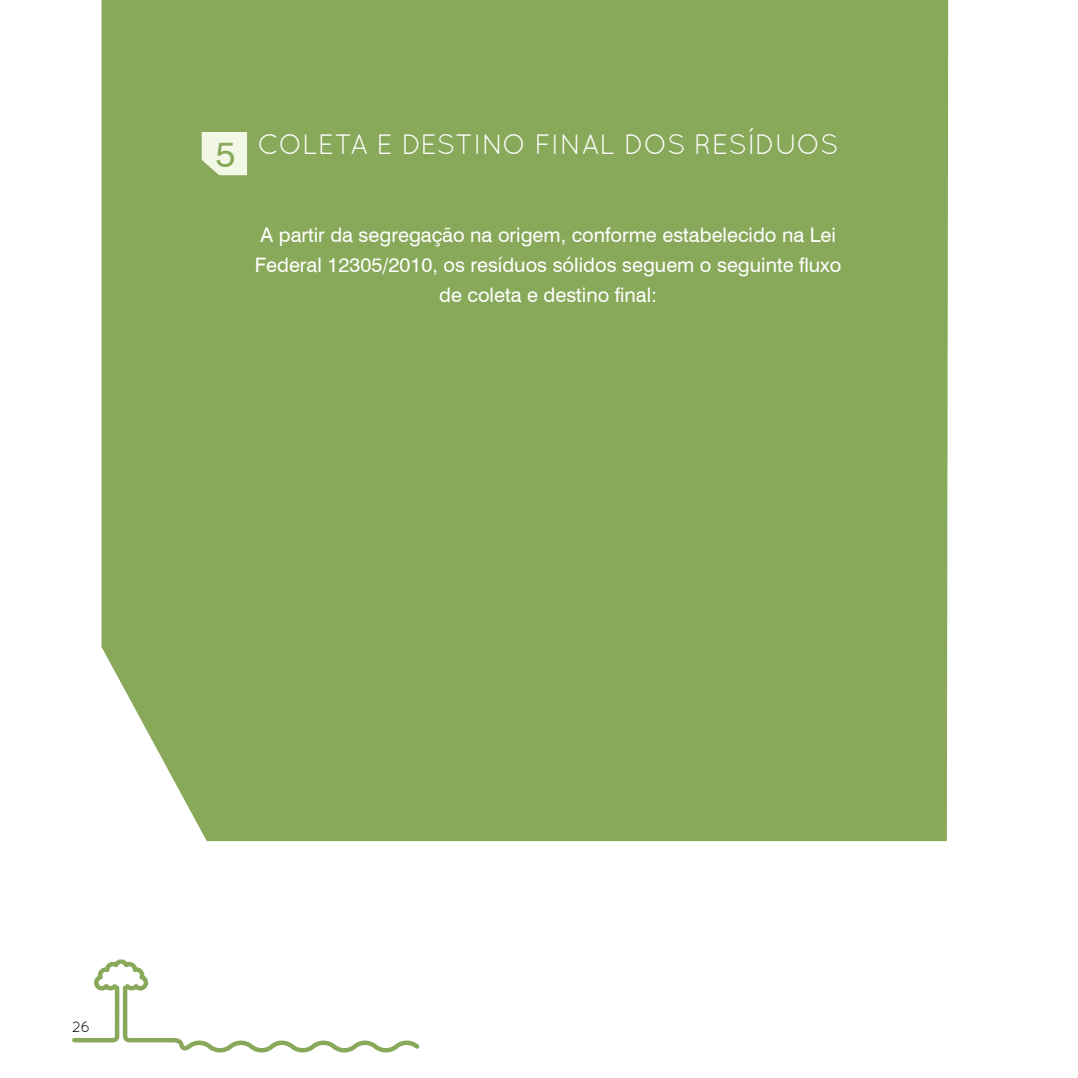
<style>
.page{position:relative;width:1078px;height:1078px;background:#fff}
.page>*{position:absolute;margin:0;border:0;box-sizing:border-box;transform-origin:0 0}
.t1{font:28px "Quicksand";letter-spacing:-.005em;color:#fff}
.t2{font:20px/30px "Swiss 721 BT";color:#fff;text-align:center}
.t3{font:15px "Quicksand";color:#000}
.s1{font-family:"Swiss 721 BT";font-size:36px;color:#88a85a}
</style>
<div class="page">
<svg style="left:72px;top:959px;width:347px;height:93px"></svg>
<div style="left:101px;top:0;width:846px;height:840px;background:#88a85a"></div>
<svg style="left:202px;top:132px;width:45px;height:43px;background:#ebf2dc"></svg>
<h1 class="t1" style="left:216px;top:128px;width:620px"><span class="s1">5</span> COLETA E DESTINO FINAL DOS RESÍDUOS</h1>
<p class="t2" style="left:255px;top:219px;width:588px">A partir da segregação na origem, conforme estabelecido na Lei<br>Federal 12305/2010, os resíduos sólidos seguem o seguinte fluxo de coleta e destino final:</p>
<p class="t3" style="left:72px;top:1017px;width:20px">26</p>
</div>
